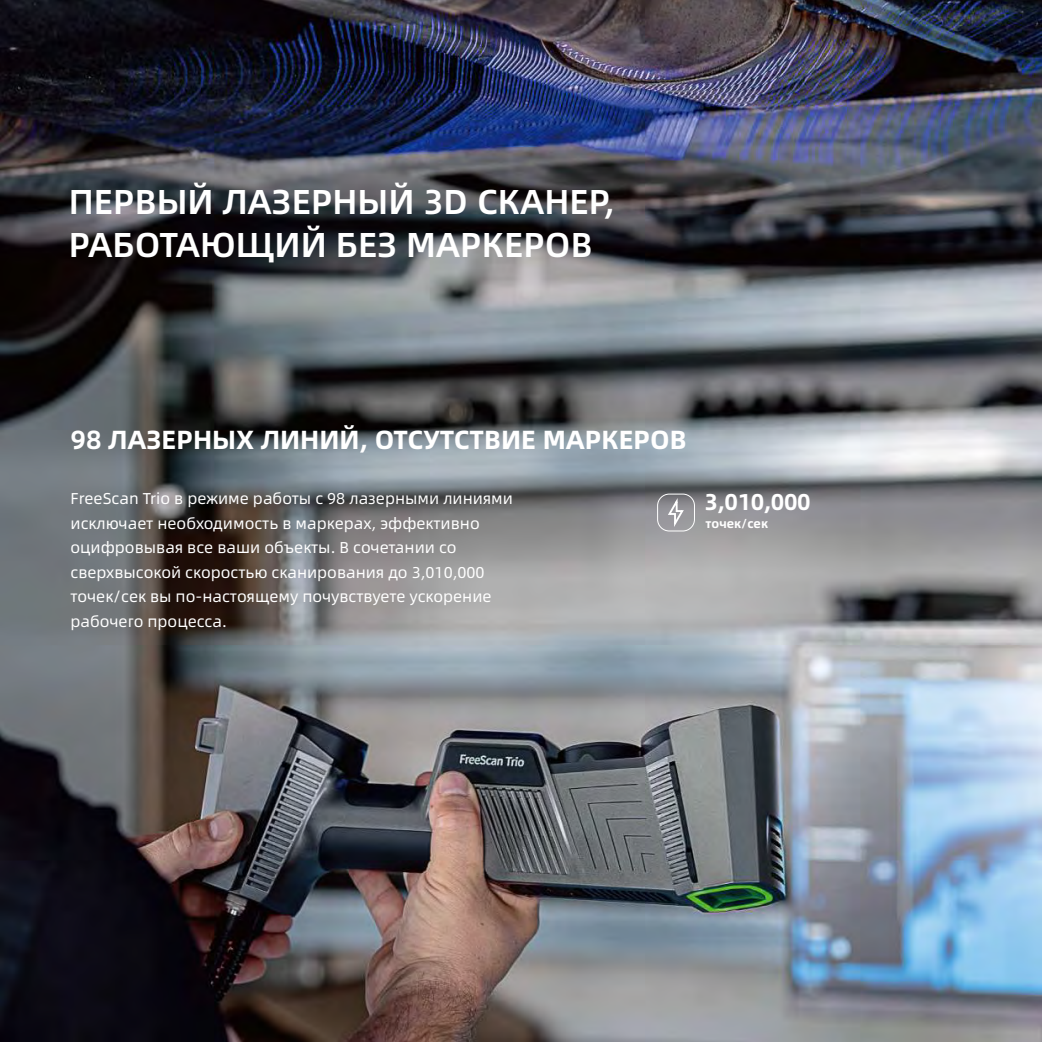
<style>
.page{position:relative;width:1042px;height:1042px;background:#fff}
.page>*{position:absolute;margin:0;border:0;box-sizing:border-box;transform-origin:0 0}
.t1{font:34.65px/43.2px "Alibaba Pu Hui Ti M";color:#fff}
.t2{font:26.25px "Alibaba Pu Hui Ti B";color:#fff}
.t3{font:22.93px "Alibaba Pu Hui Ti B";letter-spacing:-.02em;color:#fff}
.t4{font:15.75px/24.5px "Alibaba Pu Hui Ti R";color:#fff}
.t5{font:12.6px "Alibaba Pu Hui Ti B";color:#fff}
</style>
<div class="page">
<img style="left:0;top:0;width:1042px;height:1042px">
<div style="left:657px;top:494px;width:38px;height:37px;border:1px solid #fff;border-radius:12px"></div>
<svg style="left:666px;top:494px;width:19px;height:36px"></svg>
<h1 class="t1" style="left:69px;top:178px;width:548px">ПЕРВЫЙ ЛАЗЕРНЫЙ 3D СКАНЕР,<br>РАБОТАЮЩИЙ БЕЗ МАРКЕРОВ</h1>
<h2 class="t2" style="left:71px;top:419px;width:618px">98 ЛАЗЕРНЫХ ЛИНИЙ, ОТСУТСТВИЕ МАРКЕРОВ</h2>
<p class="t4" style="left:71px;top:486px;width:444px">FreeScan Trio в режиме работы с 98 лазерными линиями исключает необходимость в маркерах, эффективно оцифровывая все ваши объекты. В сочетании со сверхвысокой скоростью сканирования до 3,010,000 точек/сек вы по-настоящему почувствуете ускорение рабочего процесса.</p>
<h3 class="t3" style="left:704px;top:484px;width:108px">3,010,000</h3>
<p class="t5" style="left:705px;top:514px;width:64px">точек/сек</p>
</div>
